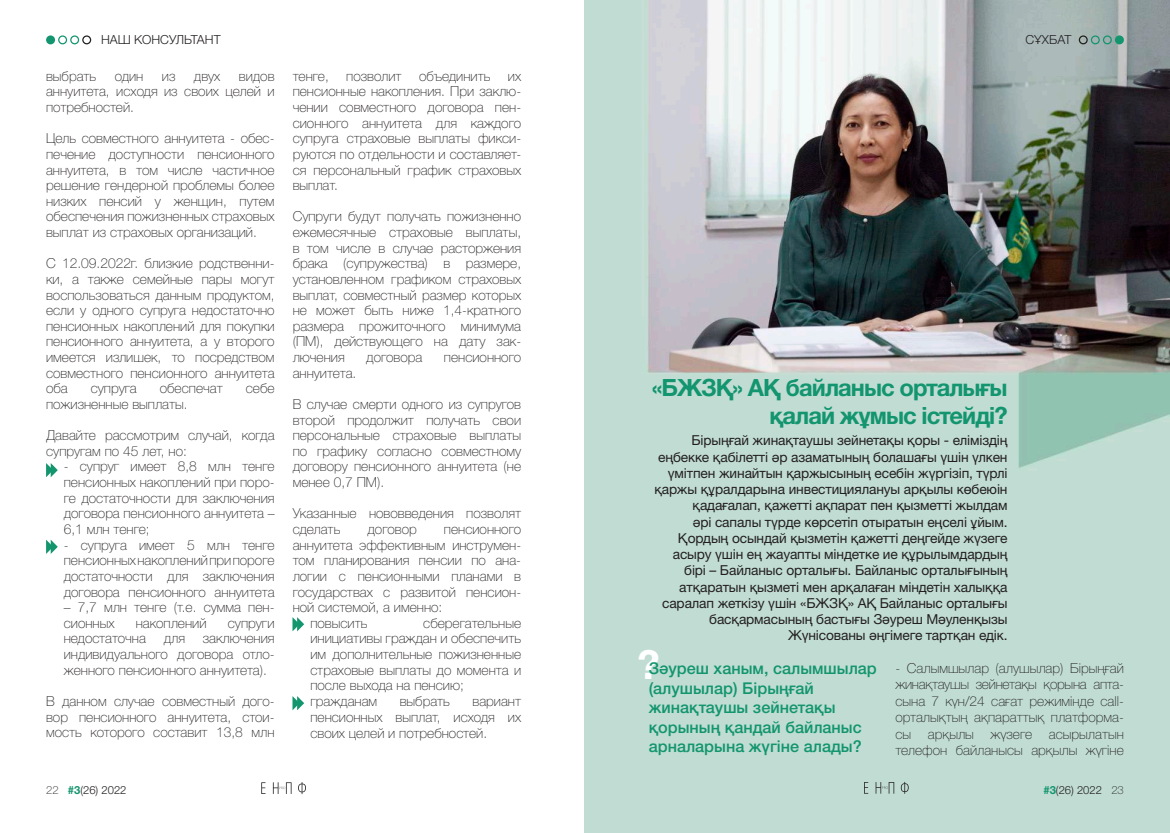
<style>
.page{position:relative;width:1170px;height:833px;background:#fff}
.page>*{position:absolute;margin:0;border:0;box-sizing:border-box;transform-origin:0 0}
.t1{font:700 40px "Helvetica Neue LTW1 G";color:#fff}
.t2{font:700 23.75px/28.5px "Helvetica Neue LTW1 G";letter-spacing:-.04em;color:#13956f;text-align:right}
.t3{font:500 16.25px/19.5px "Helvetica Neue LTW1 G";color:#13956e}
.t4{font:100 13.75px/15.6px "Helvetica Neue LTW1 G";color:#231f20;text-align:justify}
.t5{font:13.75px/16.2px "Helvetica Neue LTW1 G";letter-spacing:-.01em;color:#231f20;text-align:right}
.t6{font:300 12.5px "Helvetica Neue LTW1 G";color:#231f20}
.t7{font:300 11.25px "Helvetica Neue LTW1 G";color:#231f20}
.s1{font-weight:100}
.s2{font-weight:700;color:#13956e}
</style>
<div class="page">
<svg style="left:261px;top:782px;width:4px;height:12px"></svg>
<svg style="left:273px;top:782px;width:18px;height:12px"></svg>
<svg style="left:298px;top:782px;width:8px;height:12px"></svg>
<div style="left:46px;top:35px;width:9px;height:9px;background:#13956f;border-radius:50%"></div>
<div style="left:58px;top:35px;width:9px;height:9px;border:1px solid #13956f;border-radius:50%"></div>
<div style="left:70px;top:35px;width:9px;height:9px;border:1px solid #13956f;border-radius:50%"></div>
<div style="left:82px;top:35px;width:9px;height:9px;border:1px solid #231f20;border-radius:50%"></div>
<img style="left:585px;top:0;width:584px;height:833px">
<svg style="left:46px;top:463px;width:12px;height:14px"></svg>
<svg style="left:46px;top:539px;width:12px;height:15px"></svg>
<svg style="left:292px;top:617px;width:12px;height:14px"></svg>
<svg style="left:292px;top:696px;width:12px;height:14px"></svg>
<div style="left:1114px;top:35px;width:9px;height:9px;background:#13956e;border-radius:50%"></div>
<div style="left:1102px;top:35px;width:9px;height:9px;border:1px solid #13956e;border-radius:50%"></div>
<div style="left:1090px;top:35px;width:9px;height:9px;border:1px solid #13956e;border-radius:50%"></div>
<div style="left:1078px;top:35px;width:9px;height:9px;border:1px solid #231f20;border-radius:50%"></div>
<svg style="left:864px;top:782px;width:4px;height:11px"></svg>
<svg style="left:875px;top:782px;width:19px;height:11px"></svg>
<svg style="left:900px;top:782px;width:8px;height:12px"></svg>
<p class="t6" style="left:101px;top:32px;width:121px">НАШ КОНСУЛЬТАНТ</p>
<p class="t6" style="left:1025px;top:32px;width:47px">СҰХБАТ</p>
<p class="t4" style="left:46px;top:68px;width:52px">выбрать</p>
<p class="t4" style="left:115px;top:68px;width:30px">один</p>
<p class="t4" style="left:162px;top:68px;width:15px">из</p>
<p class="t4" style="left:194px;top:68px;width:28px">двух</p>
<p class="t4" style="left:46px;top:68px;width:230px;text-indent:193px">видов аннуитета, исходя из своих целей и потребностей.</p>
<p class="t4" style="left:46px;top:131px;width:230px">Цель совместного аннуитета - обес&shy;печение доступности пенсионного аннуитета, в том числе частичное решение гендерной проблемы более низких пенсий у женщин, путем обеспечения пожизненных страховых выплат из страховых организаций.</p>
<p class="t4" style="left:46px;top:256px;width:230px">С 12.09.2022г. близкие родственни&shy;ки, а также семейные пары могут воспользоваться данным продуктом, если у одного супруга недостаточно пенсионных накоплений для покупки пенсионного аннуитета, а у второго имеется излишек, то посредством совместного пенсионного аннуитета оба</p>
<p class="t4" style="left:91px;top:381px;width:48px">супруга</p>
<p class="t4" style="left:160px;top:381px;width:64px">обеспечат</p>
<p class="t4" style="left:246px;top:381px;width:30px">себе</p>
<p class="t4" style="left:46px;top:396px;width:143px">пожизненные выплаты.</p>
<p class="t4" style="left:46px;top:427px;width:230px">Давайте рассмотрим случай, когда супругам по 45 лет, но:</p>
<p class="t4" style="left:64px;top:459px;width:212px">- супруг имеет 8,8 млн тенге пенсионных накоплений при поро&shy;ге достаточности для заключения договора пенсионного аннуитета – 6,1 млн тенге;</p>
<p class="t4" style="left:64px;top:537px;width:212px">- супруга имеет 5 млн тенге пенсионных накоплений при пороге достаточности для заключения договора пенсионного аннуитета</p>
<p class="t4" style="left:64px;top:599px;width:212px">– 7,7 млн тенге (т.е. сумма пен&shy;сионных</p>
<p class="t4" style="left:136px;top:615px;width:72px">накоплений</p>
<p class="t4" style="left:228px;top:615px;width:48px">супруги</p>
<p class="t4" style="left:64px;top:631px;width:84px">недостаточна</p>
<p class="t4" style="left:164px;top:631px;width:23px">для</p>
<p class="t4" style="left:64px;top:631px;width:212px;text-indent:139px">заключения индивидуального договора отло&shy;женного пенсионного аннуитета).</p>
<p class="t4" style="left:46px;top:693px;width:230px">В данном случае совместный дого&shy;вор пенсионного аннуитета, стои&shy;мость которого составит 13,8 млн</p>
<p class="t4" style="left:293px;top:68px;width:38px">тенге,</p>
<p class="t4" style="left:346px;top:68px;width:57px">позволит</p>
<p class="t4" style="left:419px;top:68px;width:73px">объединить</p>
<p class="t4" style="left:293px;top:68px;width:230px;text-indent:215px">их пенсионные накопления. При заклю&shy;чении совместного договора пен&shy;сионного аннуитета для каждого супруга страховые выплаты фикси&shy;руются по отдельности и составляет&shy;ся персональный график страховых выплат.</p>
<p class="t4" style="left:293px;top:209px;width:230px">Супруги будут получать пожизненно ежемесячные страховые выплаты, в том числе в случае расторжения брака (супружества) в размере, установленном графиком страховых выплат, совместный размер которых не может быть ниже 1,4-кратного размера прожиточного минимума (ПМ), действующего на дату зак&shy;лючения</p>
<p class="t4" style="left:366px;top:349px;width:58px">договора</p>
<p class="t4" style="left:444px;top:349px;width:79px">пенсионного</p>
<p class="t4" style="left:293px;top:365px;width:65px">аннуитета.</p>
<p class="t4" style="left:293px;top:396px;width:230px">В случае смерти одного из супругов второй продолжит получать свои персональные страховые выплаты по графику согласно совместному договору пенсионного аннуитета (не менее 0,7 ПМ).</p>
<p class="t4" style="left:293px;top:506px;width:230px">Указанные нововведения позволят сделать</p>
<p class="t4" style="left:367px;top:521px;width:51px">договор</p>
<p class="t4" style="left:444px;top:521px;width:79px">пенсионного</p>
<p class="t4" style="left:293px;top:537px;width:230px">аннуитета эффективным инструмен-</p>
<p class="t4" style="left:293px;top:552px;width:230px">том планирования пенсии по ана-</p>
<p class="t4" style="left:293px;top:568px;width:230px">логии с пенсионными планами в</p>
<p class="t4" style="left:293px;top:584px;width:230px">государствах с развитой пенсион-</p>
<p class="t4" style="left:293px;top:599px;width:151px">ной системой, а именно:</p>
<p class="t4" style="left:310px;top:615px;width:59px">повысить</p>
<p class="t4" style="left:310px;top:615px;width:212px;text-align:left;text-indent:113px">сберегательные инициативы граждан и обеспечить им дополнительные пожизненные страховые выплаты до момента и после выхода на пенсию; гражданам</p>
<p class="t4" style="left:400px;top:693px;width:52px">выбрать</p>
<p class="t4" style="left:310px;top:693px;width:212px;line-height:16.1px;text-indent:162px">вариант пенсионных выплат, исходя их своих целей и потребностей.</p>
<p class="t7" style="left:46px;top:783px;width:82px"><span class="s1">22</span> <span class="s2">#3</span>(26) 2022</p>
<h2 class="t2" style="left:651px;top:373px;width:357px">«БЖЗҚ» АҚ байланыс орталығы қалай жұмыс істейді?</h2>
<p class="t5" style="left:654px;top:432px;width:355px">Бірыңғай жинақтаушы зейнетақы қоры - еліміздің еңбекке қабілетті әр азаматының болашағы үшін үлкен үмітпен жинайтын қаржысының есебін жүргізіп, түрлі қаржы құралдарына инвестициялануы арқылы көбеюін қадағалап, қажетті ақпарат пен қызметті жылдам<br>әрі сапалы түрде көрсетіп отыратын еңселі ұйым.<br>Қордың осындай қызметін қажетті деңгейде жүзеге асыру үшін ең жауапты міндетке ие құрылымдардың бірі – Байланыс орталығы. Байланыс орталығының атқаратын қызметі мен арқалаған міндетін халыққа саралап жеткізу үшін «БЖЗҚ» АҚ Байланыс орталығы басқармасының бастығы Зәуреш Мәуленқызы Жүнісованы әңгімеге тартқан едік.</p>
<h1 class="t1" style="left:637px;top:640px;width:24px">?</h1>
<p class="t3" style="left:648px;top:659px;width:229px">Зәуреш ханым, салымшылар (алушылар) Бірыңғай жинақтаушы зейнетақы қорының қандай байланыс арналарына жүгіне алады?</p>
<p class="t4" style="left:895px;top:659px;width:230px;line-height:16.5px">- Салымшылар (алушылар) Бірыңғай жинақтаушы зейнетақы қорына апта&shy;сына 7 күн/24 сағат режимінде call&shy;орталықтың ақпараттық платформа&shy;сы арқылы жүзеге асырылатын телефон байланысы арқылы жүгіне</p>
<p class="t7" style="left:1043px;top:782px;width:82px"><span class="s2">#3</span>(26) 2022 <span class="s1">23</span></p>
</div>
